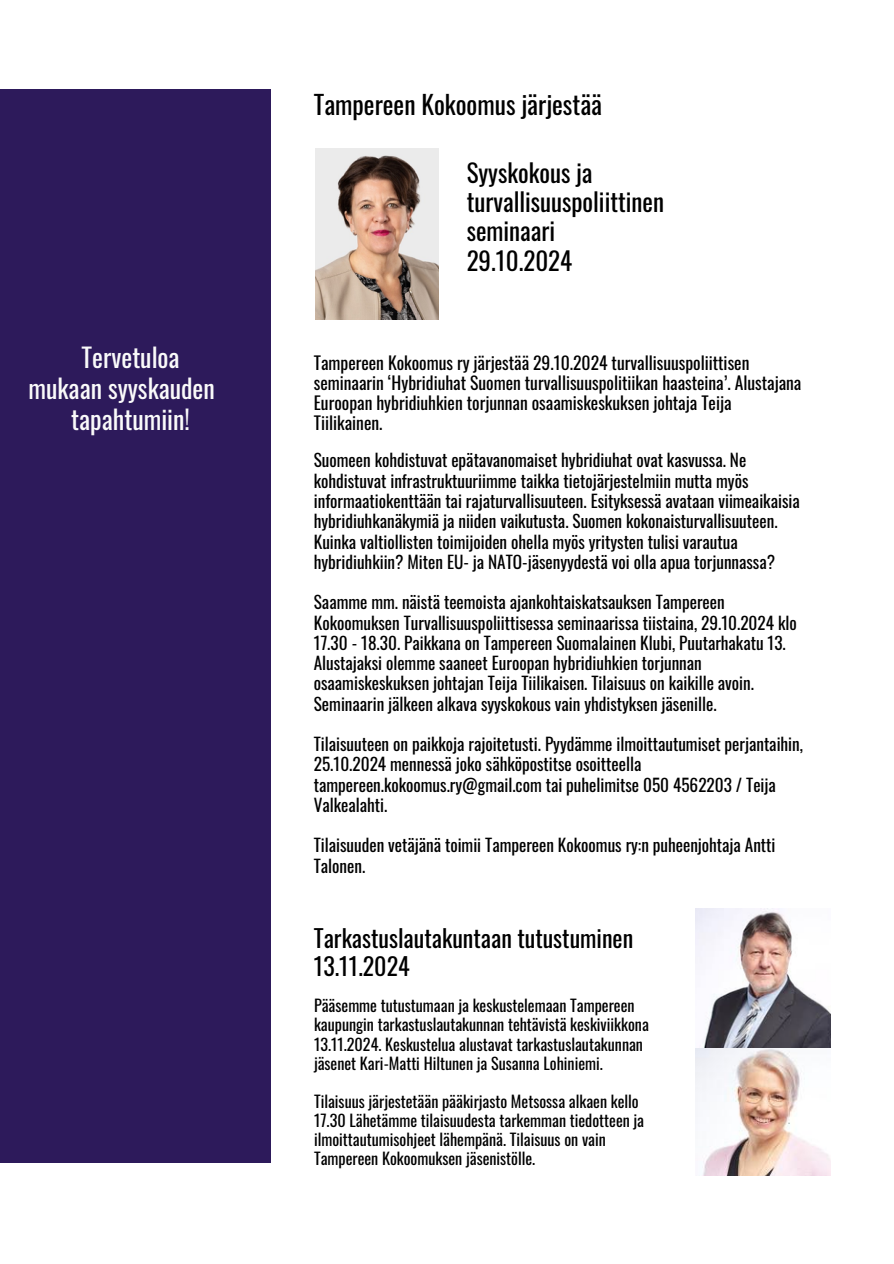
<style>
.page{position:relative;width:894px;height:1264px;background:#fff}
.page>*{position:absolute;margin:0;border:0;box-sizing:border-box;transform-origin:0 0}
.t1{font:25.8px "Oswald";color:#fafafa}
.t2{font:25.5px "Oswald";color:#000}
.t3{font:24.9px/29.2px "Oswald";color:#000}
.t4{font:24px/28.2px "Oswald";color:#000}
.t5{font:17.55px/20.2px "Oswald";color:#000}
.t6{font:17.25px/20.2px "Oswald";color:#000}
.t7{font:16.05px/19.2px "Oswald";color:#000}
</style>
<div class="page">
<div style="left:0;top:89px;width:271px;height:1074px;background:#2d1a5b"></div>
<img style="left:695px;top:908px;width:135px;height:138px">
<img style="left:695px;top:1048px;width:135px;height:127px">
<img style="left:315px;top:149px;width:123px;height:171px">
<p class="t1" style="left:82px;top:337px;width:100px">Tervetuloa</p>
<p class="t1" style="left:29px;top:368px;width:188px">mukaan syyskauden</p>
<p class="t1" style="left:71px;top:399px;width:120px">tapahtumiin!</p>
<p class="t2" style="left:314px;top:85px;width:290px">Tampereen Kokoomus järjestää</p>
<h1 class="t3" style="left:466px;top:157px;width:199px">Syyskokous ja turvallisuuspoliittinen seminaari<br>29.10.2024</h1>
<h1 class="t5" style="left:314px;top:351px;width:489px">Tampereen Kokoomus ry järjestää 29.10.2024 turvallisuuspoliittisen seminaarin ‘Hybridiuhat Suomen turvallisuuspolitiikan haasteina’. Alustajana Euroopan hybridiuhkien torjunnan osaamiskeskuksen johtaja Teija Tiilikainen.</h1>
<p class="t6" style="left:314px;top:449px;width:487px">Suomeen kohdistuvat epätavanomaiset hybridiuhat ovat kasvussa. Ne kohdistuvat infrastruktuuriimme taikka tietojärjestelmiin mutta myös informaatiokenttään tai rajaturvallisuuteen. Esityksessä avataan viimeaikaisia hybridiuhkanäkymiä ja niiden vaikutusta. Suomen kokonaisturvallisuuteen.<br>Kuinka valtiollisten toimijoiden ohella myös yritysten tulisi varautua hybridiuhkiin? Miten EU- ja NATO-jäsenyydestä voi olla apua torjunnassa?</p>
<p class="t6" style="left:314px;top:591px;width:484px">Saamme mm. näistä teemoista ajankohtaiskatsauksen Tampereen Kokoomuksen Turvallisuuspoliittisessa seminaarissa tiistaina, 29.10.2024 klo 17.30 - 18.30. Paikkana on Tampereen Suomalainen Klubi, Puutarhakatu 13.<br>Alustajaksi olemme saaneet Euroopan hybridiuhkien torjunnan osaamiskeskuksen johtajan Teija Tiilikaisen. Tilaisuus on kaikille avoin.<br>Seminaarin jälkeen alkava syyskokous vain yhdistyksen jäsenille.</p>
<p class="t6" style="left:314px;top:733px;width:490px">Tilaisuuteen on paikkoja rajoitetusti. Pyydämme ilmoittautumiset perjantaihin, 25.10.2024 mennessä joko sähköpostitse osoitteella tampereen.kokoomus.ry@gmail.com tai puhelimitse 050 4562203 / Teija Valkealahti.</p>
<p class="t6" style="left:314px;top:834px;width:463px">Tilaisuuden vetäjänä toimii Tampereen Kokoomus ry:n puheenjohtaja Antti<br>Talonen.</p>
<p class="t4" style="left:314px;top:923px;width:321px">Tarkastuslautakuntaan tutustuminen<br>13.11.2024</p>
<p class="t7" style="left:314px;top:995px;width:336px">Pääsemme tutustumaan ja keskustelemaan Tampereen kaupungin tarkastuslautakunnan tehtävistä keskiviikkona 13.11.2024. Keskustelua alustavat tarkastuslautakunnan jäsenet Kari-Matti Hiltunen ja Susanna Lohiniemi.</p>
<p class="t7" style="left:314px;top:1091px;width:331px">Tilaisuus järjestetään pääkirjasto Metsossa alkaen kello 17.30 Lähetämme tilaisuudesta tarkemman tiedotteen ja ilmoittautumisohjeet lähempänä. Tilaisuus on vain Tampereen Kokoomuksen jäsenistölle.</p>
</div>
